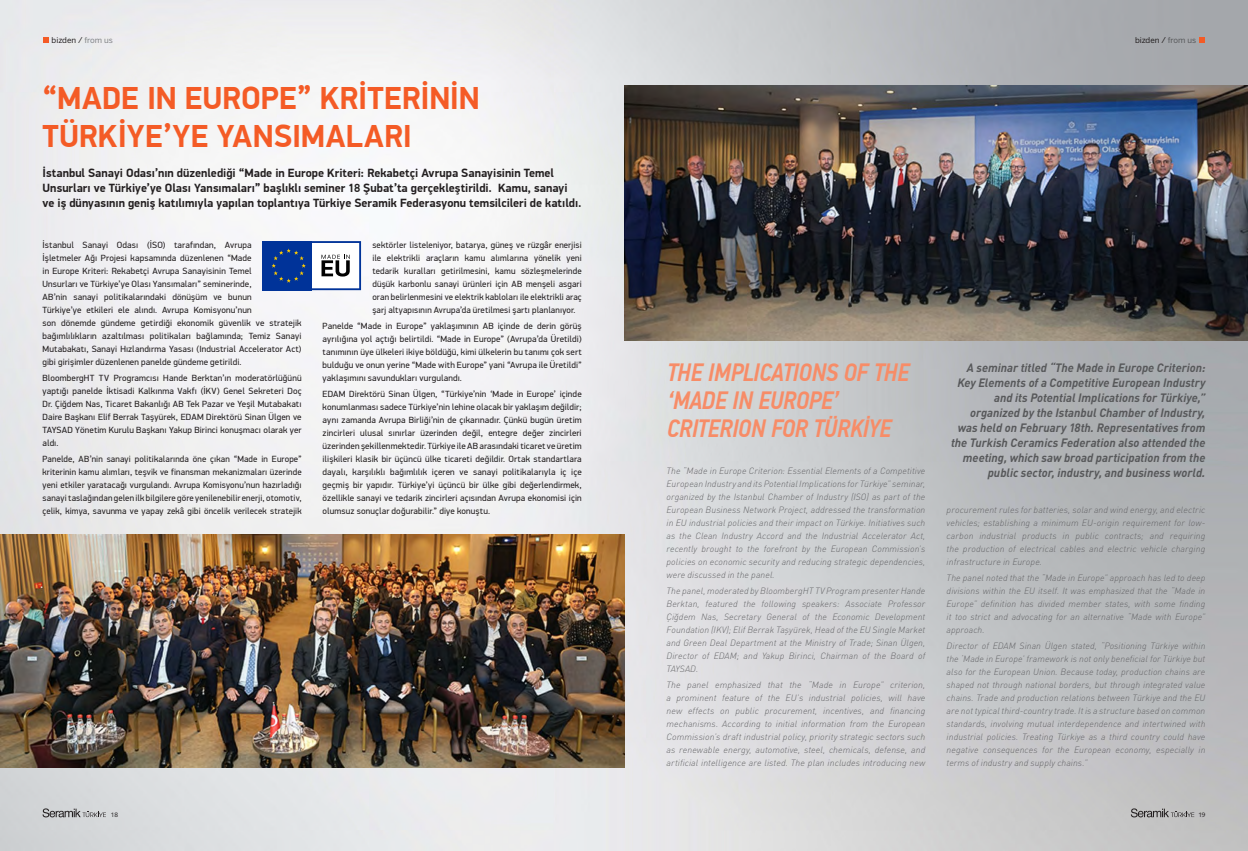
<style>
.page{position:relative;width:1248px;height:851px;background:#fff}
.page>*{position:absolute;margin:0;border:0;box-sizing:border-box;transform-origin:0 0}
.t1{font:700 32px/38px "PF Din Display Pro";letter-spacing:.005em;color:#f45b26}
.t2{font:italic 500 25px/28px "PF Din Text Cond Pro";letter-spacing:-.005em;color:#f78c67}
.t3{font:italic 700 12px/15px "DIN Pro";color:#57585a;text-align:right}
.t4{font:700 12px/15px "PF Din Display Pro";color:#231f20}
.t5{font:9px/13px "PF Din Display Pro";letter-spacing:.02em;color:#231f20;text-align:justify}
.t6{font:italic 300 9px/13px "DIN Pro";letter-spacing:.01em;color:#636366;text-align:justify}
.t7{font:8px "Benton Sans";color:#231f20}
.t8{font:6.5px "Syntax LT Std";color:#231f20}
.s1{color:#808285}
.s2{color:#57585a}
</style>
<div class="page">
<img style="left:0;top:0;width:1247px;height:850px">
<svg style="left:1199px;top:37px;width:6px;height:6px"></svg>
<svg style="left:1130px;top:808px;width:64px;height:9px"></svg>
<svg style="left:43px;top:808px;width:63px;height:9px"></svg>
<svg style="left:43px;top:37px;width:5px;height:6px"></svg>
<div style="left:263px;top:241px;width:49px;height:49px;background:#039"></div>
<svg style="left:271px;top:241px;width:90px;height:49px"></svg>
<img style="left:624px;top:85px;width:623px;height:255px">
<img style="left:0;top:535px;width:624px;height:232px">
<p class="t7" style="left:52px;top:35px;width:63px">bizden / <span class="s1">from us</span></p>
<h1 class="t1" style="left:43px;top:80px;width:438px">“MADE IN EUROPE” KRİTERİNİN<br>TÜRKİYE’YE YANSIMALARI</h1>
<p class="t4" style="left:43px;top:166px;width:540px">İstanbul Sanayi Odası’nın düzenlediği “Made in Europe Kriteri: Rekabetçi Avrupa Sanayisinin Temel<br>Unsurları ve Türkiye’ye Olası Yansımaları” başlıklı seminer 18 Şubat’ta gerçekleştirildi. Kamu, sanayi ve iş dünyasının geniş katılımıyla yapılan toplantıya Türkiye Seramik Federasyonu temsilcileri de katıldı.</p>
<p class="t5" style="left:43px;top:238px;width:260px;text-align:left">İstanbul Sanayi Odası (İSO) tarafından, Avrupa<br>İşletmeler Ağı Projesi kapsamında düzenlenen “Made<br>in Europe Kriteri: Rekabetçi Avrupa Sanayisinin Temel<br>Unsurları ve Türkiye’ye Olası Yansımaları” seminerinde,<br>AB’nin sanayi politikalarındaki dönüşüm ve bunun<br>Türkiye’ye etkileri ele alındı. Avrupa Komisyonu’nun<br>son dönemde gündeme getirdiği ekonomik güvenlik ve stratejik bağımlılıkların azaltılması politikaları bağlamında; Temiz Sanayi Mutabakatı, Sanayi Hızlandırma Yasası (Industrial Accelerator Act) gibi girişimler düzenlenen panelde gündeme getirildi.</p>
<p class="t5" style="left:43px;top:371px;width:260px">BloombergHT TV Programcısı Hande Berktan’ın moderatörlüğünü yaptığı panelde İktisadi Kalkınma Vakfı (İKV) Genel Sekreteri Doç Dr. Çiğdem Nas, Ticaret Bakanlığı AB Tek Pazar ve Yeşil Mutabakatı Daire Başkanı Elif Berrak Taşyürek, EDAM Direktörü Sinan Ülgen ve TAYSAD Yönetim Kurulu Başkanı Yakup Birinci konuşmacı olarak yer aldı.</p>
<p class="t5" style="left:43px;top:452px;width:260px">Panelde, AB’nin sanayi politikalarında öne çıkan “Made in Europe” kriterinin kamu alımları, teşvik ve finansman mekanizmaları üzerinde yeni etkiler yaratacağı vurgulandı. Avrupa Komisyonu’nun hazırladığı sanayi taslağından gelen ilk bilgilere göre yenilenebilir enerji, otomotiv, çelik, kimya, savunma ve yapay zekâ gibi öncelik verilecek stratejik</p>
<p class="t5" style="left:372px;top:238px;width:211px">sektörler listeleniyor, batarya, güneş ve rüzgâr enerjisi ile elektrikli araçların kamu alımlarına yönelik yeni tedarik kuralları getirilmesini, kamu sözleşmelerinde düşük karbonlu sanayi ürünleri için AB menşeli asgari oran belirlenmesini ve elektrik kabloları ile elektrikli araç şarj altyapısının Avrupa’da üretilmesi şartı planlanıyor.</p>
<p class="t5" style="left:322px;top:319px;width:260px">Panelde “Made in Europe” yaklaşımının AB içinde de derin görüş ayrılığına yol açtığı belirtildi. “Made in Europe” (Avrupa’da Üretildi) tanımının üye ülkeleri ikiye böldüğü, kimi ülkelerin bu tanımı çok sert bulduğu ve onun yerine “Made with Europe” yani “Avrupa ile Üretildi” yaklaşımını savundukları vurgulandı.</p>
<p class="t5" style="left:322px;top:387px;width:260px">EDAM Direktörü Sinan Ülgen, “Türkiye’nin ‘Made in Europe’ içinde konumlanması sadece Türkiye’nin lehine olacak bir yaklaşım değildir; aynı zamanda Avrupa Birliği’nin de çıkarınadır. Çünkü bugün üretim zincirleri ulusal sınırlar üzerinden değil, entegre değer zincirleri üzerinden şekillenmektedir. Türkiye ile AB arasındaki ticaret ve üretim ilişkileri klasik bir üçüncü ülke ticareti değildir. Ortak standartlara dayalı, karşılıklı bağımlılık içeren ve sanayi politikalarıyla iç içe geçmiş bir yapıdır. Türkiye’yi üçüncü bir ülke gibi değerlendirmek, özellikle sanayi ve tedarik zincirleri açısından Avrupa ekonomisi için olumsuz sonuçlar doğurabilir.” diye konuştu.</p>
<p class="t7" style="left:1134px;top:35px;width:63px">bizden / <span class="s2">from us</span></p>
<h2 class="t2" style="left:667px;top:359px;width:243px">THE IMPLICATIONS OF THE ‘MADE IN EUROPE’<br>CRITERION FOR TÜRKİYE</h2>
<p class="t3" style="left:950px;top:359px;width:256px">A seminar titled “The Made in Europe Criterion:<br>Key Elements of a Competitive European Industry and its Potential Implications for Türkiye,” organized by the Istanbul Chamber of Industry, was held on February 18th. Representatives from the Turkish Ceramics Federation also attended the meeting, which saw broad participation from the public sector, industry, and business world.</p>
<p class="t6" style="left:666px;top:464px;width:260px">The “Made in Europe Criterion: Essential Elements of a Competitive European Industry and its Potential Implications for Türkiye” seminar, organized by the Istanbul Chamber of Industry (ISO) as part of the European Business Network Project, addressed the transformation in EU industrial policies and their impact on Türkiye. Initiatives such as the Clean Industry Accord and the Industrial Accelerator Act, recently brought to the forefront by the European Commission’s policies on economic security and reducing strategic dependencies, were discussed in the panel.</p>
<p class="t6" style="left:666px;top:584px;width:260px">The panel, moderated by BloombergHT TV Program presenter Hande Berktan, featured the following speakers: Associate Professor Çiğdem Nas, Secretary General of the Economic Development Foundation (IKV); Elif Berrak Taşyürek, Head of the EU Single Market and Green Deal Department at the Ministry of Trade; Sinan Ülgen, Director of EDAM; and Yakup Birinci, Chairman of the Board of TAYSAD.</p>
<p class="t6" style="left:666px;top:678px;width:260px">The panel emphasized that the “Made in Europe” criterion, a prominent feature of the EU’s industrial policies, will have new effects on public procurement, incentives, and financing mechanisms. According to initial information from the European Commission’s draft industrial policy, priority strategic sectors such as renewable energy, automotive, steel, chemicals, defense, and artificial intelligence are listed. The plan includes introducing new</p>
<p class="t6" style="left:946px;top:503px;width:260px">procurement rules for batteries, solar and wind energy, and electric vehicles; establishing a minimum EU-origin requirement for low&shy;carbon industrial products in public contracts; and requiring the production of electrical cables and electric vehicle charging infrastructure in Europe.</p>
<p class="t6" style="left:946px;top:571px;width:260px">The panel noted that the “Made in Europe” approach has led to deep divisions within the EU itself. It was emphasized that the “Made in Europe” definition has divided member states, with some finding it too strict and advocating for an alternative “Made with Europe” approach.</p>
<p class="t6" style="left:946px;top:639px;width:260px">Director of EDAM Sinan Ülgen stated, “Positioning Türkiye within the ‘Made in Europe’ framework is not only beneficial for Türkiye but also for the European Union. Because today, production chains are shaped not through national borders, but through integrated value chains. Trade and production relations between Türkiye and the EU are not typical third-country trade. It is a structure based on common standards, involving mutual interdependence and intertwined with industrial policies. Treating Türkiye as a third country could have negative consequences for the European economy, especially in terms of industry and supply chains.”</p>
<p class="t8" style="left:111px;top:810px;width:9px">18</p>
<p class="t8" style="left:1198px;top:810px;width:9px">19</p>
</div>
